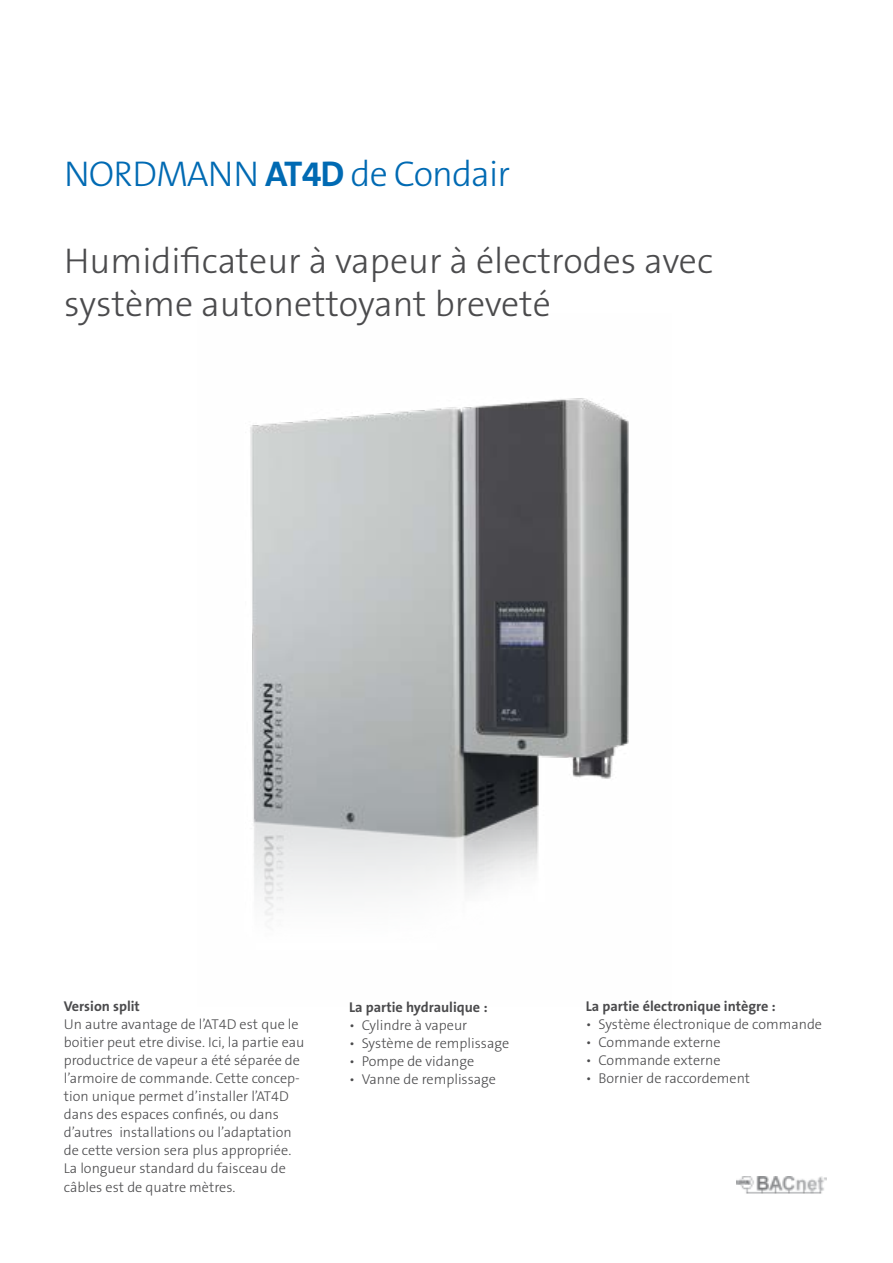
<style>
.page{position:relative;width:893px;height:1263px;background:#fff}
.page>*{position:absolute;margin:0;border:0;box-sizing:border-box;transform-origin:0 0}
.t1{font:300 36px/43.2px "The Sans B3";color:#4b4b4d}
.t2{font:300 36px "The Sans B3";letter-spacing:-.025em;color:#006ab3}
.t3{font:300 14.25px/18.1px "The Sans B3";color:#4b4b4d}
.t4{font:700 14.25px "The Sans B7";color:#4b4b4d}
.s1{font-family:"The Sans B7";font-weight:700}
</style>
<div class="page">
<img style="left:736px;top:1176px;width:91px;height:18px">
<img style="left:250px;top:398px;width:379px;height:521px">
<h1 class="t2" style="left:64px;top:155px;width:447px">NORDMANN <span class="s1">AT4D</span> de Condair</h1>
<h1 class="t1" style="left:64px;top:240px;width:650px">Humidificateur à vapeur à électrodes avec système autonettoyant breveté</h1>
<p class="t4" style="left:64px;top:999px;width:78px">Version split</p>
<p class="t3" style="left:64px;top:1016px;width:242px">Un autre avantage de l’AT4D est que le boitier peut etre divise. Ici, la partie eau productrice de vapeur a été séparée de l’armoire de commande. Cette concep&shy;tion unique permet d’installer l’AT4D dans des espaces confinés, ou dans d’autres installations ou l’adaptation de cette version sera plus appropriée.<br>La longueur standard du faisceau de câbles est de quatre mètres.</p>
<p class="t4" style="left:349px;top:999px;width:140px">La partie hydraulique :</p>
<p class="t3" style="left:349px;top:1016px;width:120px">• Cylindre à vapeur</p>
<p class="t3" style="left:349px;top:1034px;width:162px">• Système de remplissage</p>
<p class="t3" style="left:349px;top:1052px;width:127px">• Pompe de vidange</p>
<p class="t3" style="left:349px;top:1070px;width:149px">• Vanne de remplissage</p>
<p class="t4" style="left:586px;top:999px;width:192px">La partie électronique intègre :</p>
<p class="t3" style="left:586px;top:1016px;width:238px">• Système électronique de commande</p>
<p class="t3" style="left:586px;top:1034px;width:136px">• Commande externe</p>
<p class="t3" style="left:586px;top:1052px;width:136px">• Commande externe</p>
<p class="t3" style="left:586px;top:1070px;width:166px">• Bornier de raccordement</p>
</div>
